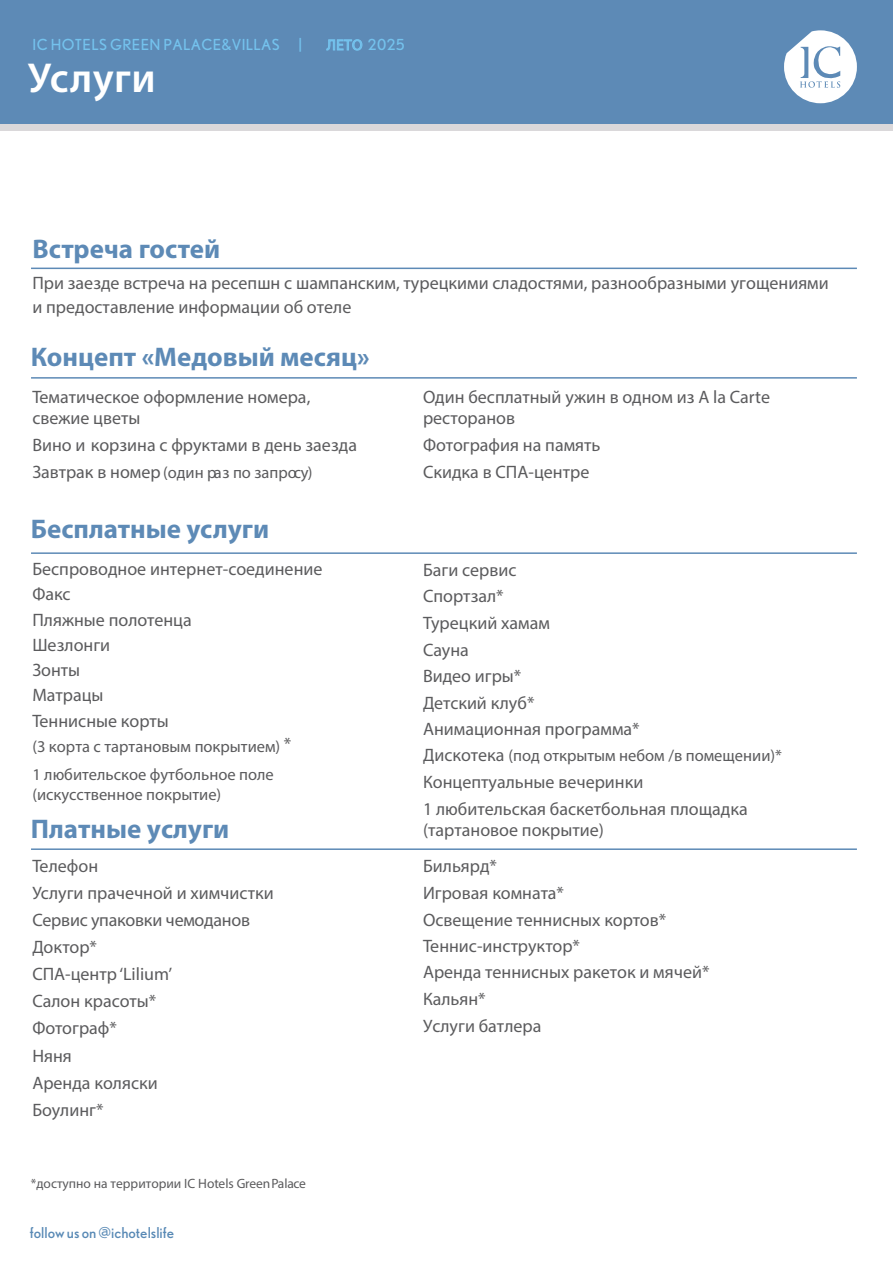
<style>
.page{position:relative;width:893px;height:1263px;background:#fff}
.page>*{position:absolute;margin:0;border:0;box-sizing:border-box;transform-origin:0 0}
.t1{font:600 42px "Myriad Pro";letter-spacing:.01em;color:#fff}
.t2{font:700 27px "Myriad Pro";color:#5d8ab6}
.t3{font:18px/26.5px "Myriad Pro";color:#5b5b5d}
.t4{font:16.5px/27.8px "Myriad Pro";color:#5b5b5d}
.t5{font:15.15px "Nobel";letter-spacing:.025em;color:#74c2ed}
.t6{font:15.15px "Myriad Pro";color:#74c2ed}
.t7{font:15px "Nobel";color:#5889b5}
.t8{font:13.5px "Myriad Pro";color:#5b5b5d}
.s1{font-family:"Nobel"}
.s2{font-size:18px}
</style>
<div class="page">
<div style="left:0;top:0;width:893px;height:124px;background:#5d8ab6"></div>
<svg style="left:784px;top:30px;width:73px;height:73px"></svg>
<div style="left:1px;top:124px;width:892px;height:6px;background:#dad8da"></div>
<hr style="left:31px;top:377px;width:826px;height:2px;background:#5d8ab6">
<hr style="left:31px;top:268px;width:826px;height:1px;background:#5d8ab6">
<hr style="left:31px;top:848px;width:826px;height:2px;background:#5d8ab6">
<hr style="left:31px;top:552px;width:826px;height:2px;background:#5d8ab6">
<svg style="left:327px;top:39px;width:35px;height:11px"></svg>
<p class="t5" style="left:33px;top:36px;width:271px">IC HOTELS GREEN PALACE&amp;VILLAS |</p>
<p class="t6" style="left:327px;top:36px;width:79px">ЛЕТО <span class="s1">2025</span></p>
<h1 class="t1" style="left:28px;top:51px;width:129px">Услуги</h1>
<h2 class="t2" style="left:32px;top:231px;width:189px">Встреча гостей</h2>
<p class="t3" style="left:32px;top:271px;width:798px;line-height:24px">При заезде встреча на ресепшн с шампанским, турецкими сладостями, разнообразными угощениями и предоставление информации об отеле</p>
<h2 class="t2" style="left:31px;top:339px;width:340px">Концепт «Медовый месяц»</h2>
<p class="t3" style="left:32px;top:386px;width:280px;line-height:21px">Тематическое оформление номера, свежие цветы</p>
<p class="t3" style="left:32px;top:431px;width:326px">Вино и корзина с фруктами в день заезда</p>
<p class="t4" style="left:32px;top:458px;width:282px"><span class="s2">Завтрак в номер</span>(один раз по запросу)</p>
<h2 class="t2" style="left:31px;top:512px;width:240px">Бесплатные услуги</h2>
<p class="t3" style="left:32px;top:556px;width:292px;line-height:25.3px">Беспроводное интернет-соединение<br>Факс<br>Пляжные полотенца<br>Шезлонги<br>Зонты<br>Матрацы<br>Теннисные корты</p>
<p class="t4" style="left:32px;top:732px;width:249px">(3 корта с тартановым покрытием)<br>1 любительское футбольное поле</p>
<p class="t4" style="left:32px;top:780px;width:190px">(искусственное покрытие)</p>
<p class="t3" style="left:284px;top:730px;width:9px">*</p>
<h2 class="t2" style="left:31px;top:811px;width:200px">Платные услуги</h2>
<p class="t3" style="left:423px;top:386px;width:349px;line-height:21px">Один бесплатный ужин в одном из A la Carte ресторанов</p>
<p class="t3" style="left:423px;top:431px;width:179px;line-height:27px">Фотография на память<br>Скидка в СПА-центре</p>
<p class="t3" style="left:423px;top:556px;width:218px">Баги сервис<br>Спортзал*<br>Турецкий хамам<br>Сауна<br>Видео игры*<br>Детский клуб*<br>Анимационная программа*</p>
<p class="t4" style="left:423px;top:742px;width:360px"><span class="s2">Дискотека</span> (под открытым небом /в помещении)*</p>
<p class="t3" style="left:423px;top:768px;width:326px;line-height:27px">Концептуальные вечеринки<br>1 любительская баскетбольная площадка</p>
<p class="t3" style="left:423px;top:817px;width:182px">(тартановое покрытие)</p>
<p class="t3" style="left:32px;top:853px;width:243px;line-height:27px">Телефон<br>Услуги прачечной и химчистки<br>Сервис упаковки чемоданов<br>Доктор*<br>СПА-центр‘Lilium’<br>Салон красоты*<br>Фотограф*<br>Няня<br>Аренда коляски<br>Боулинг*</p>
<p class="t3" style="left:423px;top:853px;width:288px">Бильярд*<br>Игровая комната*<br>Освещение теннисных кортов*<br>Теннис-инструктор*<br>Аренда теннисных ракеток и мячей*<br>Кальян*<br>Услуги батлера</p>
<p class="t8" style="left:31px;top:1175px;width:277px">*доступно на территории IC Hotels Green Palace</p>
<p class="t7" style="left:30px;top:1223px;width:146px">follow us on @ichotelslife</p>
</div>
